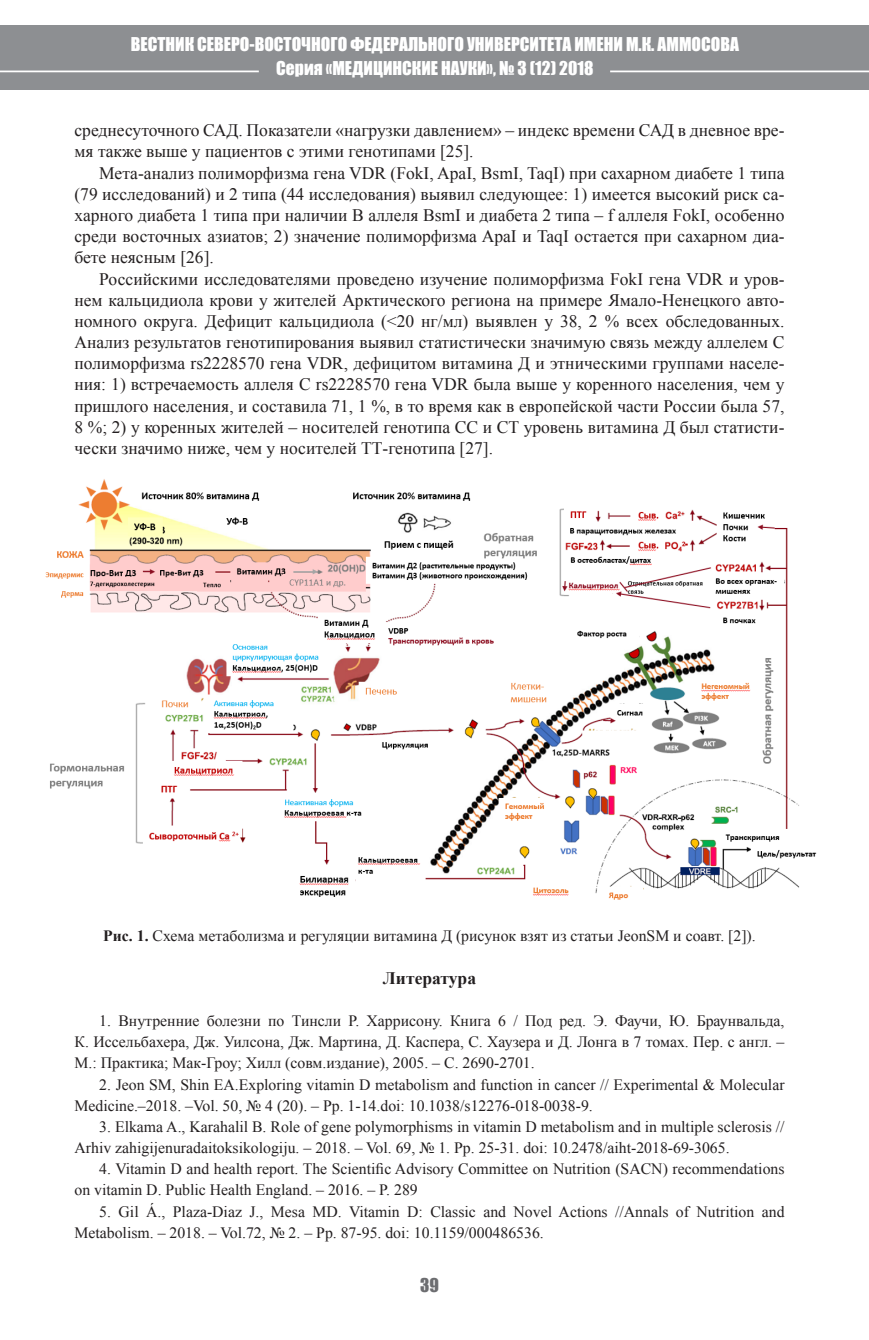
<style>
.page{position:relative;width:869px;height:1340px;background:#fff}
.page>*{position:absolute;margin:0;border:0;box-sizing:border-box;transform-origin:0 0}
.Обычный{font:17.5px/21.2px "Times New Roman";color:#231f20;text-align:justify}
.t1{font:17.5px/24.5px "Impact";color:#fff;text-align:center}
.Обычный-2{font:700 17.5px "Times New Roman";color:#231f20}
.t2{font:17.5px "Impact";color:#6c6d70}
.List_Paragraph{font:15.75px/21.2px "Times New Roman";color:#231f20}
.Обычный-3{font:15.75px "Times New Roman";color:#231f20}
.s1{font-weight:700}
</style>
<div class="page">
<div style="left:0;top:25px;width:868px;height:64px;background:#8d8f92"></div>
<hr style="left:0;top:71px;width:259px;height:1px;background:#fff">
<hr style="left:610px;top:71px;width:258px;height:1px;background:#fff">
<img style="left:45px;top:479px;width:772px;height:421px">
<p class="t1" style="left:131px;top:31px;width:609px">ВЕСТНИК СЕВЕРО-ВОСТОЧНОГО ФЕДЕРАЛЬНОГО УНИВЕРСИТЕТА ИМЕНИ М.К. АММОСОВА<br>Серия «МЕДИЦИНСКИЕ НАУКИ», № 3 (12) 2018</p>
<p class="Обычный" style="left:74px;top:119px;width:711px">среднесуточного САД. Показатели «нагрузки давлением» – индекс времени САД в дневное вре&shy;мя также выше у пациентов с этими генотипами [25].</p>
<p class="Обычный" style="left:74px;top:162px;width:711px;text-indent:25px">Мета-анализ полиморфизма гена VDR (FokI, ApaI, BsmI, TaqI) при сахарном диабете 1 типа (79 исследований) и 2 типа (44 исследования) выявил следующее: 1) имеется высокий риск са&shy;харного диабета 1 типа при наличии B аллеля BsmI и диабета 2 типа – f аллеля FokI, особенно среди восточных азиатов; 2) значение полиморфизма ApaI и TaqI остается при сахарном диа&shy;бете неясным [26].</p>
<p class="Обычный" style="left:74px;top:268px;width:711px;text-indent:25px">Российскими исследователями проведено изучение полиморфизма FokI гена VDR и уров&shy;нем кальцидиола крови у жителей Арктического региона на примере Ямало-Ненецкого авто&shy;номного округа. Дефицит кальцидиола (&lt;20 нг/мл) выявлен у 38, 2 % всех обследованных.<br>Анализ результатов генотипирования выявил статистически значимую связь между аллелем С полиморфизма rs2228570 гена VDR, дефицитом витамина Д и этническими группами населе&shy;ния: 1) встречаемость аллеля С rs2228570 гена VDR была выше у коренного населения, чем у пришлого населения, и составила 71, 1 %, в то время как в европейской части России была 57, 8 %; 2) у коренных жителей – носителей генотипа СС и СТ уровень витамина Д был статисти&shy;чески значимо ниже, чем у носителей ТТ-генотипа [27].</p>
<p class="Обычный-3" style="left:103px;top:925px;width:653px"><span class="s1">Рис. 1.</span> Схема метаболизма и регуляции витамина Д (рисунок взят из статьи JeonSM и соавт. [2]).</p>
<p class="Обычный-2" style="left:383px;top:965px;width:95px">Литература</p>
<p class="List_Paragraph" style="left:74px;top:1009px;width:711px;text-align:justify;text-indent:25px">1. Внутренние болезни по Тинсли Р. Харрисону. Книга 6 / Под ред. Э. Фаучи, Ю. Браунвальда, К. Иссельбахера, Дж. Уилсона, Дж. Мартина, Д. Каспера, С. Хаузера и Д. Лонга в 7 томах. Пер. с англ. – М.: Практика; Мак-Гроу; Хилл (совм.издание), 2005. – С. 2690-2701.</p>
<p class="List_Paragraph" style="left:74px;top:1073px;width:711px;text-indent:25px">2. Jeon SM, Shin EA.Exploring vitamin D metabolism and function in cancer // Experimental &amp; Molecular<br>Medicine.–2018. –Vol. 50, № 4 (20). – Pp. 1-14.doi: 10.1038/s12276-018-0038-9.</p>
<p class="List_Paragraph" style="left:74px;top:1115px;width:711px;text-indent:25px">3. Elkama A., Karahalil B. Role of gene polymorphisms in vitamin D metabolism and in multiple sclerosis //<br>Arhiv zahigijenuradaitoksikologiju. – 2018. – Vol. 69, № 1. Pp. 25-31. doi: 10.2478/aiht-2018-69-3065.</p>
<p class="List_Paragraph" style="left:74px;top:1158px;width:711px;text-indent:25px">4. Vitamin D and health report. The Scientific Advisory Committee on Nutrition (SACN) recommendations on vitamin D. Public Health England. – 2016. – P. 289</p>
<p class="List_Paragraph" style="left:74px;top:1200px;width:711px;text-indent:25px">5. Gil Á., Plaza-Diaz J., Mesa MD. Vitamin D: Classic and Novel Actions //Annals of Nutrition and<br>Metabolism. – 2018. – Vol.72, № 2. – Рр. 87-95. doi: 10.1159/000486536.</p>
<p class="t2" style="left:420px;top:1271px;width:20px">39</p>
</div>
